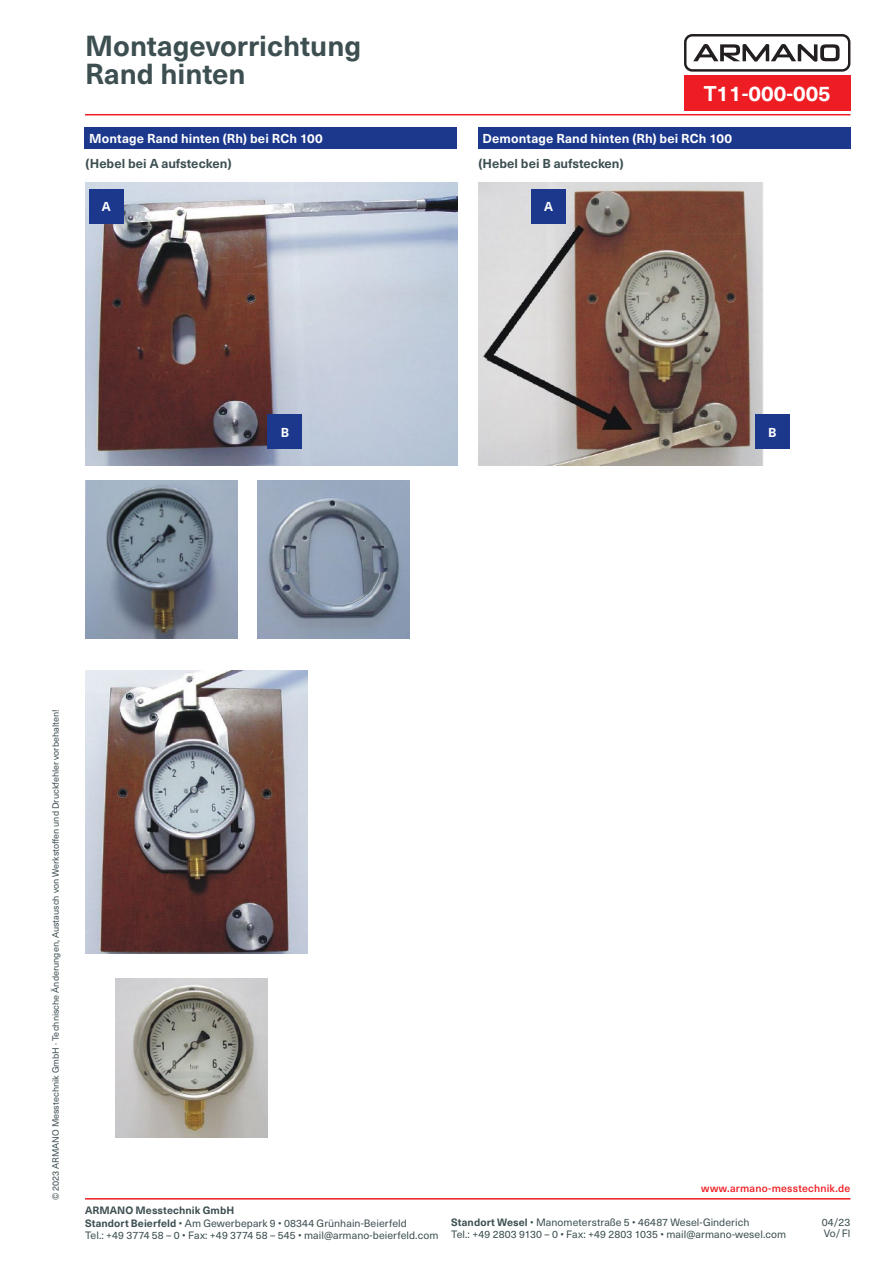
<style>
.page{position:relative;width:893px;height:1263px;background:#fff}
.page>*{position:absolute;margin:0;border:0;box-sizing:border-box;transform-origin:0 0}
.t1{font:700 28.5px/28.5px "Neue Haas Unica W1 G";color:#3d4f51}
.t2{font:700 21px "Neue Haas Unica W1 G";color:#fff}
.t3{font:700 12.75px "Neue Haas Unica W1 G";letter-spacing:.01em;color:#fff}
.t4{font:700 12.75px "Neue Haas Unica W1 G";color:#3d4f51}
.t5{font:10.5px/12.6px "Neue Haas Unica W1 G";letter-spacing:.005em;color:#3d4f51}
.t6{font:500 10.5px "Neue Haas Unica W1 G";letter-spacing:.015em;color:#ee1d23}
.t7{font:9px "Neue Haas Unica W1 G";color:#3d4f51}
.s1{font-weight:700}
</style>
<div class="page">
<img style="left:85px;top:183px;width:372px;height:283px">
<img style="left:85px;top:670px;width:223px;height:284px">
<img style="left:478px;top:183px;width:286px;height:283px">
<img style="left:86px;top:480px;width:152px;height:159px">
<img style="left:257px;top:480px;width:152px;height:159px">
<img style="left:115px;top:979px;width:153px;height:158px">
<div style="left:89px;top:189px;width:34px;height:34px;background:#1b388c"></div>
<div style="left:268px;top:415px;width:34px;height:34px;background:#1b388c"></div>
<div style="left:531px;top:189px;width:34px;height:34px;background:#1b388c"></div>
<div style="left:755px;top:415px;width:34px;height:34px;background:#1b388c"></div>
<div style="left:85px;top:128px;width:372px;height:21px;background:#1b388c"></div>
<div style="left:478px;top:128px;width:372px;height:21px;background:#1b388c"></div>
<hr style="left:85px;top:114px;width:765px;height:1px;background:#ee1d23">
<hr style="left:85px;top:1198px;width:765px;height:1px;background:#ee1d23">
<div style="left:684px;top:34px;width:166px;height:38px;border:2px solid #231f20;border-radius:7px"></div>
<svg style="left:693px;top:44px;width:147px;height:18px"></svg>
<div style="left:684px;top:75px;width:166px;height:36px;background:#ee1d23"></div>
<h1 class="t1" style="left:85px;top:30px;width:278px">Montagevorrichtung<br>Rand hinten</h1>
<h2 class="t2" style="left:704px;top:78px;width:129px">T11-000-005</h2>
<p class="t3" style="left:89px;top:129px;width:235px">Montage Rand hinten (Rh) bei RCh 100</p>
<p class="t3" style="left:483px;top:129px;width:251px">Demontage Rand hinten (Rh) bei RCh 100</p>
<p class="t4" style="left:86px;top:154px;width:147px">(Hebel bei A aufstecken)</p>
<p class="t4" style="left:478px;top:154px;width:147px">(Hebel bei B aufstecken)</p>
<p class="t3" style="left:102px;top:197px;width:10px">A</p>
<p class="t3" style="left:281px;top:422px;width:10px">B</p>
<p class="t3" style="left:544px;top:197px;width:10px">A</p>
<p class="t3" style="left:768px;top:422px;width:10px">B</p>
<p class="t7" style="left:49px;top:1200px;width:492px;rotate:-90deg">© 2023 ARMANO Messtechnik GmbH · Technische Änderungen, Austausch von Werkstoffen und Druckfehler vorbehalten!</p>
<p class="t5" style="left:85px;top:1203px;width:355px"><span class="s1">ARMANO Messtechnik GmbH<br>Standort Beierfeld</span> • Am Gewerbepark 9 • 08344 Grünhain-Beierfeld<br>Tel.: +49 3774 58 – 0 • Fax: +49 3774 58 – 545 • mail@armano-beierfeld.com</p>
<p class="t6" style="left:701px;top:1181px;width:151px">www.armano-messtechnik.de</p>
<p class="t5" style="left:822px;top:1216px;width:30px;line-height:11.6px">04/23<br>Vo/Fl</p>
<p class="t5" style="left:451px;top:1215px;width:337px"><span class="s1">Standort Wesel</span> • Manometerstraße 5 • 46487 Wesel-Ginderich<br>Tel.: +49 2803 9130 – 0 • Fax: +49 2803 1035 • mail@armano-wesel.com</p>
</div>
